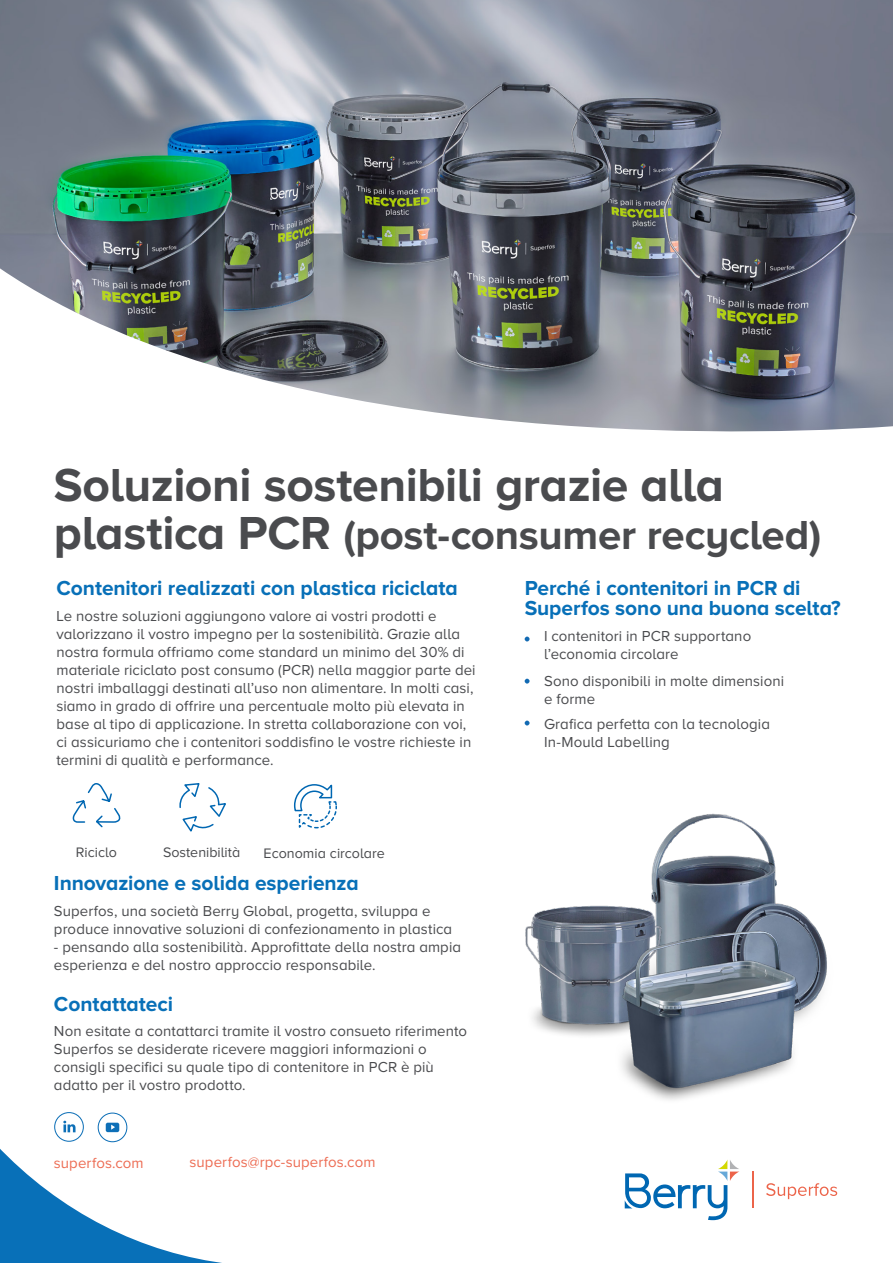
<style>
.page{position:relative;width:893px;height:1263px;background:#fff}
.page>*{position:absolute;margin:0;border:0;box-sizing:border-box;transform-origin:0 0}
.t1{font:700 48px "Proxima Nova A";letter-spacing:-.01em;color:#4a4b4e}
.t2{font:700 42px "Proxima Nova A";letter-spacing:-.005em;color:#4a4b4e}
.t3{font:700 21px/19.5px "Proxima Nova A";letter-spacing:-.005em;color:#0870b8}
.t4{font:15px/18px "Proxima Nova A";letter-spacing:.005em;color:#4a4b4e}
.t5{font:15px "Proxima Nova A";letter-spacing:.005em;color:#ed6c53}
.t6{font:14.25px "Proxima Nova A";color:#4a4b4e}
.s1{font-size:48px}
</style>
<div class="page">
<svg style="left:525px;top:679px;width:5px;height:4px"></svg>
<svg style="left:525px;top:721px;width:5px;height:4px"></svg>
<svg style="left:525px;top:637px;width:5px;height:4px"></svg>
<img style="left:652px;top:813px;width:175px;height:195px">
<img style="left:525px;top:872px;width:148px;height:164px">
<img style="left:609px;top:917px;width:204px;height:183px">
<svg style="left:179px;top:783px;width:47px;height:49px"></svg>
<svg style="left:73px;top:783px;width:48px;height:45px"></svg>
<svg style="left:293px;top:784px;width:44px;height:45px"></svg>
<svg style="left:0;top:1135px;width:222px;height:128px"></svg>
<svg style="left:106px;top:1123px;width:13px;height:9px"></svg>
<div style="left:98px;top:1112px;width:29px;height:30px;border:1px solid #0d6fb7;border-radius:50%"></div>
<div style="left:54px;top:1112px;width:30px;height:30px;border:1px solid #0d6fb7;border-radius:50%"></div>
<svg style="left:63px;top:1121px;width:13px;height:11px"></svg>
<img style="left:0;top:0;width:893px;height:432px">
<hr style="left:752px;top:1171px;width:1px;height:37px;background:#ec644a">
<svg style="left:766px;top:1183px;width:71px;height:16px"></svg>
<svg style="left:625px;top:1159px;width:114px;height:61px"></svg>
<h1 class="t1" style="left:54px;top:457px;width:672px">Soluzioni sostenibili grazie alla</h1>
<h2 class="t2" style="left:54px;top:511px;width:769px"><span class="s1">plastica PCR</span> (post-consumer recycled)</h2>
<h3 class="t3" style="left:56px;top:578px;width:403px">Contenitori realizzati con plastica riciclata</h3>
<p class="t4" style="left:56px;top:606px;width:421px">Le nostre soluzioni aggiungono valore ai vostri prodotti e valorizzano il vostro impegno per la sostenibilità. Grazie alla nostra formula offriamo come standard un minimo del 30% di materiale riciclato post consumo (PCR) nella maggior parte dei nostri imballaggi destinati all’uso non alimentare. In molti casi, siamo in grado di offrire una percentuale molto più elevata in base al tipo di applicazione. In stretta collaborazione con voi, ci assicuriamo che i contenitori soddisfino le vostre richieste in termini di qualità e performance.</p>
<p class="t6" style="left:76px;top:844px;width:43px">Riciclo</p>
<p class="t6" style="left:163px;top:844px;width:79px">Sostenibilità</p>
<p class="t6" style="left:264px;top:845px;width:123px">Economia circolare</p>
<h3 class="t3" style="left:54px;top:873px;width:306px">Innovazione e solida esperienza</h3>
<p class="t4" style="left:54px;top:901px;width:400px">Superfos, una società Berry Global, progetta, sviluppa e produce innovative soluzioni di confezionamento in plastica</p>
<p class="t4" style="left:54px;top:937px;width:409px">- pensando alla sostenibilità. Approfittate della nostra ampia esperienza e del nostro approccio responsabile.</p>
<h3 class="t3" style="left:54px;top:993px;width:121px">Contattateci</h3>
<p class="t4" style="left:54px;top:1022px;width:415px">Non esitate a contattarci tramite il vostro consueto riferimento Superfos se desiderate ricevere maggiori informazioni o consigli specifici su quale tipo di contenitore in PCR è più adatto per il vostro prodotto.</p>
<p class="t5" style="left:54px;top:1154px;width:91px">superfos.com</p>
<p class="t5" style="left:190px;top:1153px;width:187px">superfos@rpc-superfos.com</p>
<h3 class="t3" style="left:525px;top:578px;width:317px">Perché i contenitori in PCR di<br>Superfos sono una buona scelta?</h3>
<p class="t4" style="left:544px;top:627px;width:209px">I contenitori in PCR supportano l’economia circolare</p>
<p class="t4" style="left:544px;top:671px;width:241px">Sono disponibili in molte dimensioni e forme</p>
<p class="t4" style="left:544px;top:715px;width:227px">Grafica perfetta con la tecnologia<br>In-Mould Labelling</p>
</div>
